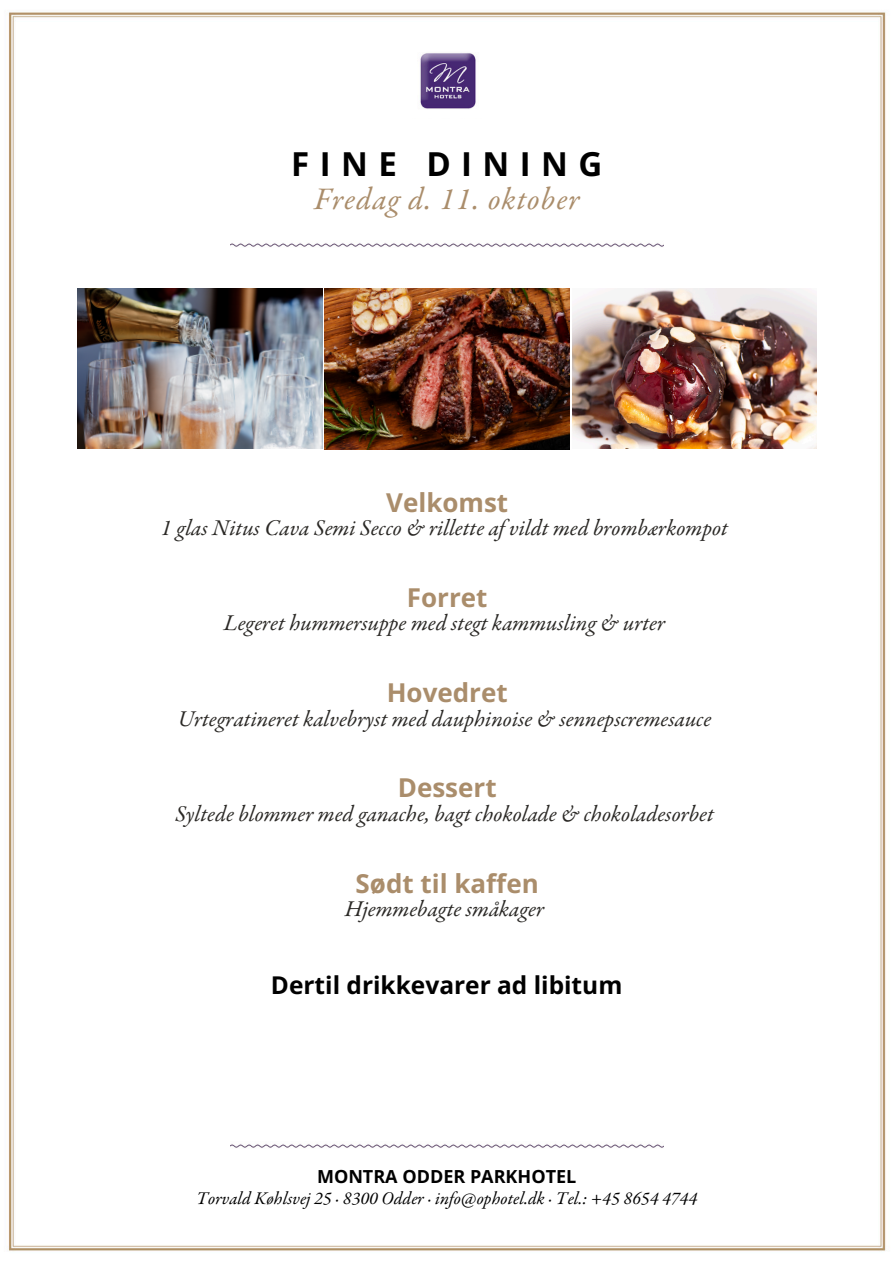
<style>
.page{position:relative;width:894px;height:1264px;background:#fff}
.page>*{position:absolute;margin:0;border:0;box-sizing:border-box;transform-origin:0 0}
.t1{font:700 33px "Open Sans";letter-spacing:.315em;color:#000}
.t2{font:italic 31.5px "Garamond Premr Pro";letter-spacing:.035em;color:#aa8d6b}
.t3{font:700 25.95px "Open Sans";color:#aa8d6b}
.t4{font:700 24.45px "Open Sans";color:#000}
.t5{font:italic 22.65px "Garamond Premr Pro";color:#2a2825}
.t6{font:italic 18px "Garamond Premr Pro";color:#000}
.t7{font:700 18px "Open Sans";color:#000}
</style>
<div class="page">
<img style="left:8px;top:12px;width:879px;height:1239px">
<img style="left:412px;top:43px;width:69px;height:75px">
<img style="left:231px;top:241px;width:432px;height:6px">
<img style="left:231px;top:1141px;width:432px;height:7px">
<img style="left:325px;top:288px;width:244px;height:161px">
<img style="left:572px;top:288px;width:244px;height:160px">
<img style="left:78px;top:288px;width:244px;height:160px">
<p class="t1" style="left:291px;top:141px;width:312px">FINE DINING</p>
<h3 class="t2" style="left:314px;top:186px;width:267px">Fredag d. 11. oktober</h3>
<p class="t3" style="left:386px;top:484px;width:123px">Velkomst</p>
<h3 class="t5" style="left:161px;top:518px;width:568px">1 glas Nitus Cava Semi Secco &amp; rillette af vildt med brombærkompot</h3>
<h3 class="t3" style="left:407px;top:579px;width:82px">Forret</h3>
<p class="t5" style="left:224px;top:614px;width:442px">Legeret hummersuppe med stegt kammusling &amp; urter</p>
<h3 class="t3" style="left:386px;top:674px;width:122px">Hovedret</h3>
<p class="t5" style="left:178px;top:709px;width:534px">Urtegratineret kalvebryst med dauphinoise &amp; sennepscremesauce</p>
<p class="t3" style="left:397px;top:769px;width:100px">Dessert</p>
<h3 class="t5" style="left:175px;top:804px;width:540px">Syltede blommer med ganache, bagt chokolade &amp; chokoladesorbet</h3>
<p class="t3" style="left:355px;top:865px;width:184px">Sødt til kaffen</p>
<h3 class="t5" style="left:345px;top:899px;width:201px">Hjemmebagte småkager</h3>
<p class="t4" style="left:271px;top:968px;width:353px">Dertil drikkevarer ad libitum</p>
<p class="t7" style="left:317px;top:1163px;width:261px">MONTRA ODDER PARKHOTEL</p>
<p class="t6" style="left:196px;top:1191px;width:502px">Torvald Køhlsvej 25 · 8300 Odder · info@ophotel.dk · Tel.: +45 8654 4744</p>
</div>
